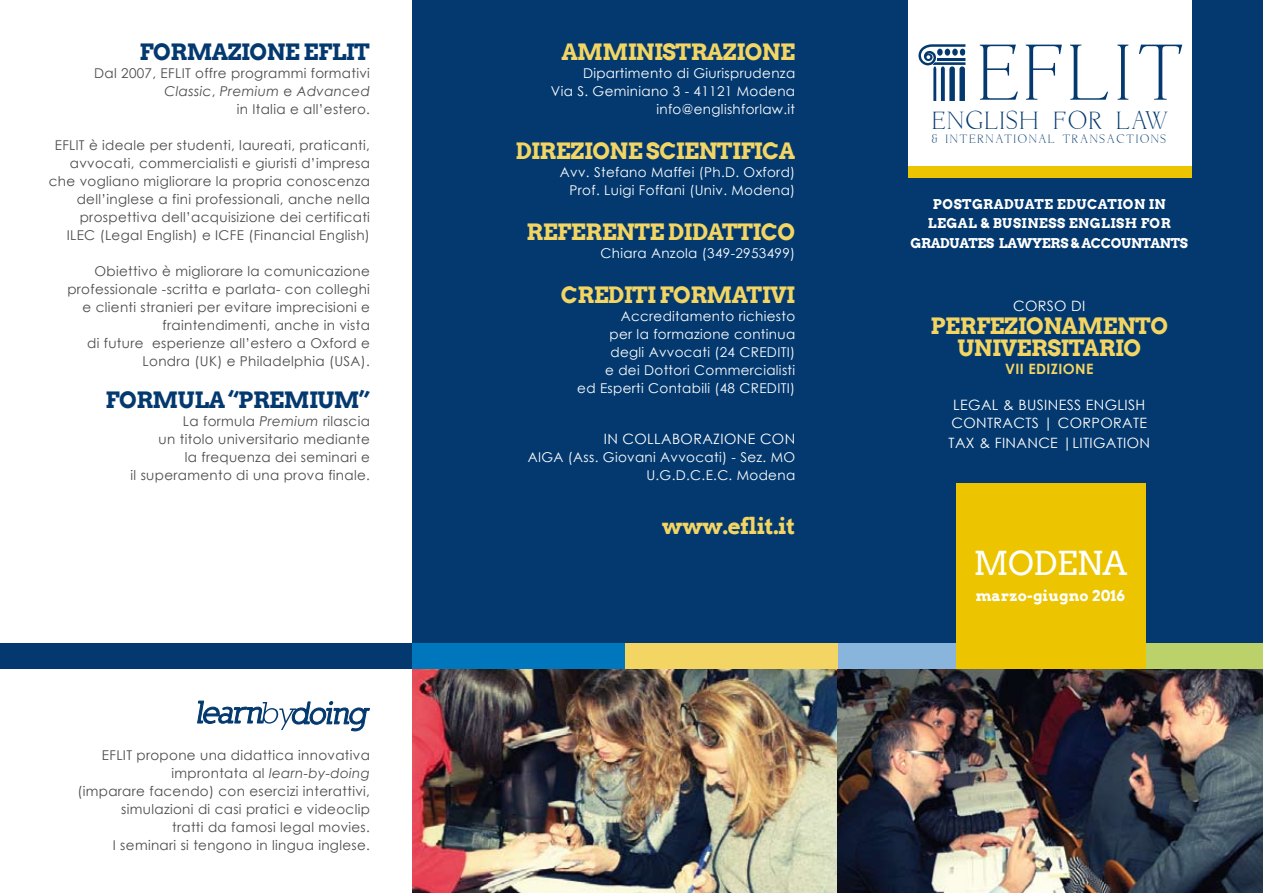
<style>
.page{position:relative;width:1263px;height:893px;background:#fff}
.page>*{position:absolute;margin:0;border:0;box-sizing:border-box;transform-origin:0 0}
.t1{font:500 35.7px "Livia";letter-spacing:.04em;color:#03396f}
.t2{font:33px "Arvo";letter-spacing:-.02em;color:#fff}
.t3{font:700 22.5px/22.5px "Arvo";letter-spacing:-.025em;color:#f3d563;text-align:center}
.t4{font:700 22.5px "Arvo";letter-spacing:-.025em;color:#03396f}
.t5{font:500 17.25px "Livia";letter-spacing:.095em;color:#03396f}
.t6{font:700 15px "Arvo";letter-spacing:.01em;color:#fff}
.t7{font:14.25px/18px "Century Gothic";letter-spacing:.025em;color:#fff}
.t8{font:700 14.25px "Century Gothic";letter-spacing:.025em;color:#f3d563}
.t9{font:13.5px/18px "Century Gothic";letter-spacing:.025em;color:#4b4b4d;text-align:right}
.t10{font:13.5px/18px "Century Gothic";letter-spacing:.025em;color:#fff;text-align:right}
.t11{font:700 13.5px/19.8px "Arvo";letter-spacing:.03em;color:#fff;text-align:center}
.s1{font-style:italic}
</style>
<div class="page">
<div style="left:412px;top:0;width:851px;height:893px;background:#03396f"></div>
<img style="left:412px;top:669px;width:426px;height:224px">
<img style="left:838px;top:669px;width:425px;height:224px">
<svg style="left:197px;top:700px;width:173px;height:32px"></svg>
<div style="left:0;top:644px;width:412px;height:25px;background:#03396f"></div>
<div style="left:412px;top:644px;width:213px;height:25px;background:#0076bd"></div>
<div style="left:625px;top:644px;width:213px;height:25px;background:#f3d563"></div>
<div style="left:838px;top:644px;width:212px;height:25px;background:#89b5dd"></div>
<div style="left:1050px;top:644px;width:213px;height:25px;background:#bbd26b"></div>
<div style="left:909px;top:0;width:283px;height:167px;background:#fff"></div>
<svg style="left:918px;top:44px;width:47px;height:57px"></svg>
<svg style="left:980px;top:45px;width:202px;height:55px"></svg>
<div style="left:909px;top:167px;width:283px;height:11px;background:#ecc500"></div>
<div style="left:956px;top:483px;width:190px;height:186px;background:#ecc500"></div>
<h3 class="t4" style="left:140px;top:37px;width:232px">FORMAZIONE EFLIT</h3>
<p class="t9" style="left:94px;top:64px;width:277px">Dal 2007, EFLIT offre programmi formativi<br><span class="s1">Classic</span>, <span class="s1">Premium</span> e <span class="s1">Advanced<br></span>in Italia e all’estero.</p>
<p class="t9" style="left:49px;top:136px;width:323px">EFLlT è ideale per studenti, laureati, praticanti, avvocati, commercialisti e giuristi d’impresa che vogliano migliorare la propria conoscenza dell’inglese a fini professionali, anche nella prospettiva dell’acquisizione dei certificati ILEC (Legal English) e ICFE (Financial English)</p>
<p class="t9" style="left:67px;top:262px;width:304px">Obiettivo è migliorare la comunicazione professionale -scritta e parlata- con colleghi e clienti stranieri per evitare imprecisioni e fraintendimenti, anche in vista<br>di future esperienze all’estero a Oxford e Londra (UK) e Philadelphia (USA).</p>
<h3 class="t4" style="left:106px;top:385px;width:34px">FORM</h3>
<h3 class="t4" style="left:178px;top:385px;width:92px">ULA “PREMI</h3>
<h3 class="t4" style="left:317px;top:385px;width:54px">UM”</h3>
<p class="t9" style="left:131px;top:412px;width:241px">La formula <span class="s1">Premium</span> rilascia<br>un titolo universitario mediante<br>la frequenza dei seminari e<br>il superamento di una prova finale.</p>
<p class="t9" style="left:77px;top:746px;width:294px">EFLIT propone una didattica innovativa improntata al <span class="s1">learn-by-doing<br></span>(imparare facendo) con esercizi interattivi, simulazioni di casi pratici e videoclip<br>tratti da famosi legal movies.<br>I seminari si tengono in lingua inglese.</p>
<h3 class="t3" style="left:561px;top:40px;width:18px">AMMINI</h3>
<h3 class="t3" style="left:662px;top:40px;width:29px">STRAZIONE</h3>
<p class="t10" style="left:551px;top:64px;width:246px">Dipartimento di Giurisprudenza<br>Via S. Geminiano 3 - 41121 Modena info@englishforlaw.it</p>
<h3 class="t3" style="left:516px;top:139px;width:281px">DIREZIONE SCIENTIFICA</h3>
<p class="t10" style="left:560px;top:163px;width:237px">Avv. Stefano Maffei (Ph.D. Oxford)<br>Prof. Luigi Foffani (Univ. Modena)</p>
<h3 class="t3" style="left:526px;top:220px;width:270px">REFERENTE DIDATTICO</h3>
<p class="t10" style="left:600px;top:244px;width:196px">Chiara Anzola (349-2953499)</p>
<h3 class="t3" style="left:561px;top:283px;width:236px">CREDITI FORMATIVI</h3>
<p class="t10" style="left:577px;top:307px;width:219px">Accreditamento richiesto<br>per la formazione continua degli Avvocati (24 CREDITI)<br>e dei Dottori Commercialisti<br>ed Esperti Contabili (48 CREDITI)</p>
<p class="t7" style="left:604px;top:429px;width:193px">IN COLLABORAZIONE CON</p>
<p class="t10" style="left:528px;top:448px;width:269px">AIGA (Ass. Giovani Avvocati) - Sez. MO<br>U.G.D.C.E.C. Modena</p>
<h3 class="t3" style="left:662px;top:514px;width:135px">WWW.EFLIT.IT</h3>
<h1 class="t1" style="left:932px;top:105px;width:238px">ENGLISH FOR LAW</h1>
<p class="t5" style="left:932px;top:131px;width:236px">&amp; INTERNATIONAL TRANSACTIONS</p>
<p class="t11" style="left:910px;top:194px;width:278px">POSTGRADUATE EDUCATION IN<br>LEGAL &amp; BUSINESS ENGLISH FOR<br>GRADUATES LAWYERS &amp; ACCOUNTANTS</p>
<p class="t7" style="left:1013px;top:297px;width:12px">corso</p>
<p class="t7" style="left:1071px;top:297px;width:7px">di</p>
<h3 class="t3" style="left:930px;top:314px;width:239px">PERFEZIONAMENTO<br>UNIVERSITARIO</h3>
<p class="t8" style="left:1005px;top:358px;width:88px">VII EDIZIONE</p>
<p class="t7" style="left:951px;top:396px;width:197px">LEGAL &amp; BUSINESS ENGLISH<br>CONTRACTS | CORPORATE</p>
<p class="t7" style="left:949px;top:434px;width:203px">TAX &amp; FINANCE |LITIGATION</p>
<h2 class="t2" style="left:973px;top:544px;width:155px">MODENA</h2>
<p class="t6" style="left:976px;top:586px;width:151px">MARZO-GIUGNO 2016</p>
</div>
